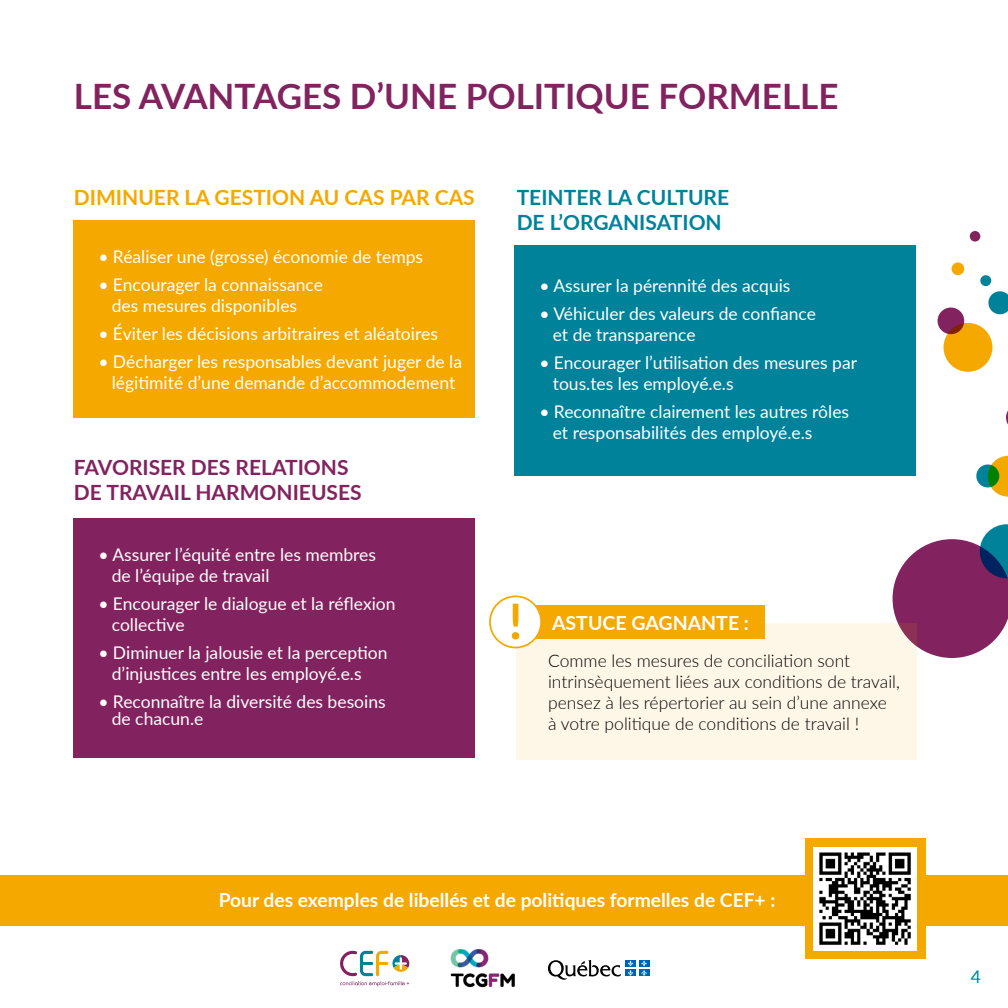
<style>
.page{position:relative;width:1008px;height:1008px;background:#fff}
.page>*{position:absolute;margin:0;border:0;box-sizing:border-box;transform-origin:0 0}
.t1{font:700 35px "Lato";color:#82235f}
.t2{font:700 21px/25.2px "Lato";color:#82235f}
.t3{font:700 21px/25.2px "Lato";color:#00829b}
.t4{font:700 21px "Lato";color:#f5a800}
.t5{font:700 19.6px "Lato";color:#fff}
.t6{font:700 19.25px "Lato";color:#fff}
.t7{font:17.5px/21px "Lato";color:#fff}
.t8{font:300 17.5px/21px "Lato";color:#000}
.t9{font:17.5px "Lato";color:#00829b}
</style>
<div class="page">
<div style="left:976px;top:464px;width:23px;height:23px;background:#00829b;border-radius:50%"></div>
<svg style="left:988px;top:291px;width:20px;height:23px"></svg>
<div style="left:980px;top:275px;width:11px;height:11px;background:#00829b;border-radius:50%"></div>
<svg style="left:1006px;top:410px;width:2px;height:15px"></svg>
<div style="left:938px;top:308px;width:26px;height:26px;background:#82235f;border-radius:50%"></div>
<div style="left:970px;top:231px;width:10px;height:11px;background:#82235f;border-radius:50%"></div>
<svg style="left:988px;top:456px;width:20px;height:41px"></svg>
<div style="left:944px;top:323px;width:48px;height:49px;background:#f5a800;border-radius:50%"></div>
<div style="left:952px;top:262px;width:12px;height:13px;background:#f5a800;border-radius:50%"></div>
<svg style="left:893px;top:524px;width:115px;height:134px"></svg>
<div style="left:0;top:875px;width:1008px;height:51px;background:#f5a800"></div>
<div style="left:805px;top:838px;width:121px;height:121px;background:#f5a800"></div>
<div style="left:74px;top:220px;width:401px;height:198px;background:#f5a800"></div>
<div style="left:74px;top:518px;width:401px;height:240px;background:#82235f"></div>
<div style="left:514px;top:245px;width:402px;height:231px;background:#00829b"></div>
<div style="left:516px;top:623px;width:401px;height:137px;background:#fef6e6"></div>
<div style="left:533px;top:605px;width:232px;height:34px;background:#f5a800"></div>
<div style="left:490px;top:596px;width:51px;height:52px;background:#fff;border-radius:50%"></div>
<div style="left:489px;top:595px;width:53px;height:53px;border:2px solid #f5a800;border-radius:50%"></div>
<svg style="left:512px;top:604px;width:7px;height:35px"></svg>
<img style="left:814px;top:847px;width:103px;height:103px">
<svg style="left:340px;top:951px;width:69px;height:35px"></svg>
<img style="left:450px;top:949px;width:65px;height:39px">
<svg style="left:548px;top:960px;width:73px;height:20px"></svg>
<div style="left:625px;top:960px;width:11px;height:7px;background:#0063af"></div>
<div style="left:639px;top:960px;width:10px;height:7px;background:#0063af"></div>
<div style="left:625px;top:970px;width:11px;height:6px;background:#0063af"></div>
<svg style="left:628px;top:961px;width:5px;height:15px"></svg>
<div style="left:639px;top:970px;width:10px;height:6px;background:#0063af"></div>
<svg style="left:641px;top:961px;width:6px;height:15px"></svg>
<h1 class="t1" style="left:74px;top:70px;width:766px">LES AVANTAGES D’UNE POLITIQUE FORMELLE</h1>
<p class="t4" style="left:74px;top:182px;width:402px">DIMINUER LA GESTION AU CAS PAR CAS</p>
<p class="t3" style="left:517px;top:184px;width:214px">TEINTER LA CULTURE<br>DE L’ORGANISATION</p>
<p class="t7" style="left:98px;top:246px;width:326px">• Réaliser une (grosse) économie de temps</p>
<p class="t7" style="left:112px;top:274px;width:213px;text-indent:-13px">• Encourager la connaissance des mesures disponibles</p>
<p class="t7" style="left:98px;top:323px;width:341px">• Éviter les décisions arbitraires et aléatoires</p>
<p class="t7" style="left:98px;top:351px;width:365px;text-align:center">• Décharger les responsables devant juger de la légitimité d’une demande d’accommodement</p>
<p class="t7" style="left:539px;top:275px;width:253px">• Assurer la pérennité des acquis</p>
<p class="t7" style="left:553px;top:303px;width:265px;text-indent:-13px">• Véhiculer des valeurs de confiance et de transparence</p>
<p class="t7" style="left:553px;top:352px;width:306px;text-indent:-13px">• Encourager l’utilisation des mesures par tous.tes les employé.e.s</p>
<p class="t7" style="left:553px;top:401px;width:298px;text-indent:-13px">• Reconnaître clairement les autres rôles et responsabilités des employé.e.s</p>
<p class="t2" style="left:74px;top:454px;width:289px">FAVORISER DES RELATIONS<br>DE TRAVAIL HARMONIEUSES</p>
<p class="t7" style="left:112px;top:543px;width:266px;text-indent:-13px">• Assurer l’équité entre les membres de l’équipe de travail</p>
<p class="t7" style="left:112px;top:592px;width:285px;text-indent:-13px">• Encourager le dialogue et la réflexion collective</p>
<p class="t7" style="left:112px;top:641px;width:277px;text-indent:-13px">• Diminuer la jalousie et la perception d’injustices entre les employé.e.s</p>
<p class="t7" style="left:112px;top:692px;width:275px;line-height:17.5px;text-indent:-13px">• Reconnaître la diversité des besoins de chacun.e</p>
<p class="t5" style="left:552px;top:608px;width:198px">ASTUCE GAGNANTE :</p>
<p class="t8" style="left:548px;top:650px;width:353px">Comme les mesures de conciliation sont intrinsèquement liées aux conditions de travail, pensez à les répertorier au sein d’une annexe<br>à votre politique de conditions de travail !</p>
<p class="t6" style="left:219px;top:886px;width:558px">Pour des exemples de libellés et de politiques formelles de CEF+ :</p>
<p class="t9" style="left:971px;top:964px;width:12px">4</p>
</div>
